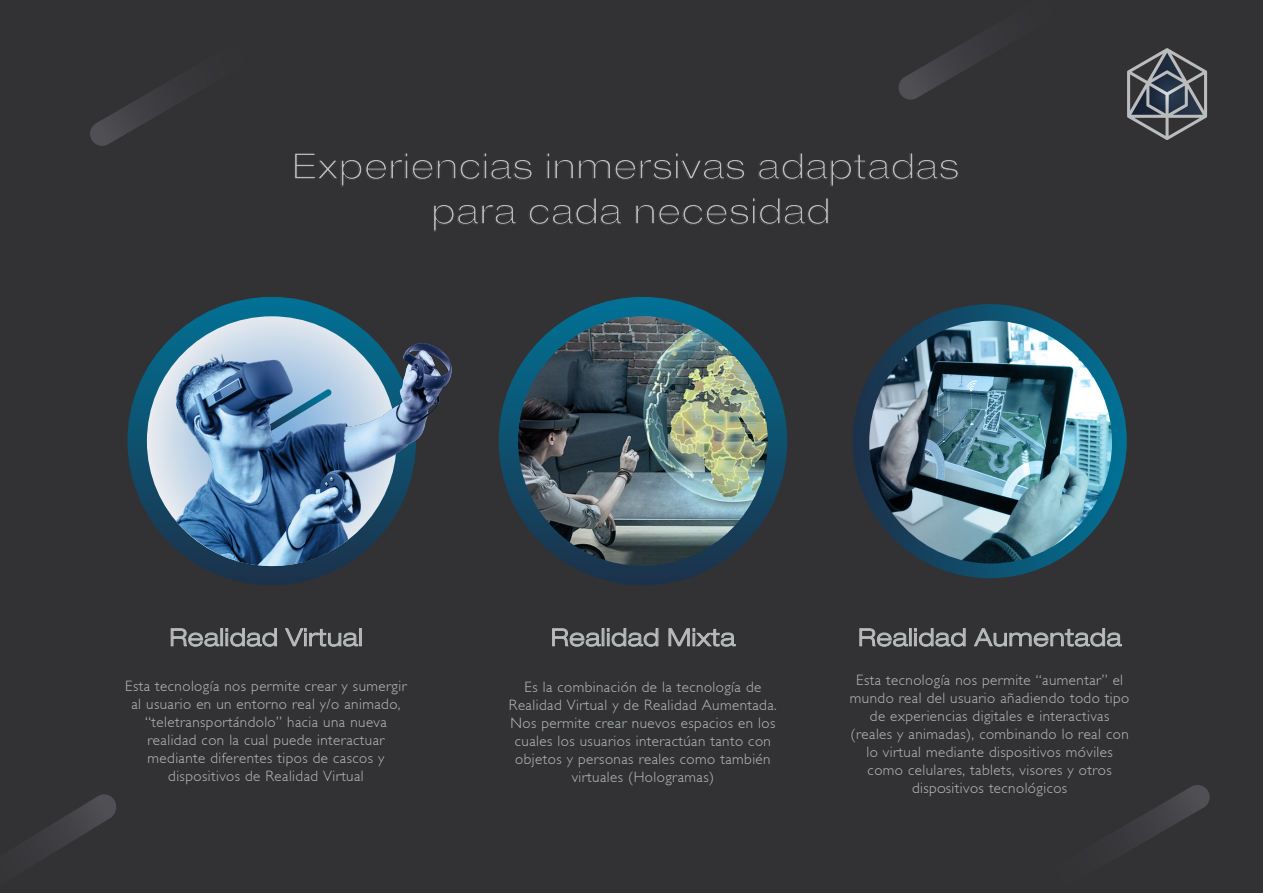
<style>
.page{position:relative;width:1263px;height:893px;background:#323235}
.page>*{position:absolute;margin:0;border:0;box-sizing:border-box;transform-origin:0 0}
.t1{font:300 expanded 36px/45px "Helvetica Neue";letter-spacing:.03em;color:#babcbe;text-align:center}
.t2{font:300 expanded 24px "Helvetica Neue";letter-spacing:.03em;color:#babcbe}
.t3{font:300 15px/18px "Gill Sans";letter-spacing:.03em;color:#babcbe;text-align:center}
</style>
<div class="page">
<svg style="left:853px;top:304px;width:274px;height:274px"></svg>
<img style="left:864px;top:316px;width:251px;height:252px;border-radius:50%">
<svg style="left:937px;top:380px;width:46px;height:83px;background:#5c889b"></svg>
<img style="left:498px;top:297px;width:289px;height:288px">
<svg style="left:127px;top:297px;width:247px;height:288px"></svg>
<img style="left:171px;top:340px;width:281px;height:234px">
<svg style="left:898px;top:43px;width:309px;height:97px"></svg>
<svg style="left:90px;top:89px;width:79px;height:57px"></svg>
<svg style="left:859px;top:628px;width:106px;height:19px"></svg>
<svg style="left:974px;top:628px;width:148px;height:19px"></svg>
<svg style="left:171px;top:628px;width:106px;height:19px"></svg>
<svg style="left:285px;top:628px;width:73px;height:19px"></svg>
<div style="left:359px;top:628px;width:3px;height:18px;border:1px solid #babcbe"></div>
<svg style="left:552px;top:628px;width:106px;height:19px"></svg>
<svg style="left:669px;top:628px;width:67px;height:19px"></svg>
<svg style="left:1132px;top:785px;width:77px;height:57px"></svg>
<svg style="left:38px;top:794px;width:78px;height:60px"></svg>
<h1 class="t1" style="left:292px;top:143px;width:669px">Experiencias inmersivas adaptadas para cada necesidad</h1>
<h2 class="t2" style="left:169px;top:623px;width:195px">Realidad Virtual</h2>
<p class="t3" style="left:125px;top:677px;width:283px">Esta tecnología nos permite crear y sumergir al usuario en un entorno real y/o animado, “teletransportándolo” hacia una nueva realidad con la cual puede interactuar mediante diferentes tipos de cascos y dispositivos de Realidad Virtual</p>
<h2 class="t2" style="left:551px;top:623px;width:186px">Realidad Mixta</h2>
<p class="t3" style="left:509px;top:678px;width:269px">Es la combinación de la tecnología de Realidad Virtual y de Realidad Aumentada.<br>Nos permite crear nuevos espacios en los cuales los usuarios interactúan tanto con objetos y personas reales como también virtuales (Hologramas)</p>
<h2 class="t2" style="left:858px;top:623px;width:265px">Realidad Aumentada</h2>
<p class="t3" style="left:850px;top:671px;width:281px">Esta tecnología nos permite “aumentar” el mundo real del usuario añadiendo todo tipo de experiencias digitales e interactivas (reales y animadas), combinando lo real con lo virtual mediante dispositivos móviles como celulares, tablets, visores y otros dispositivos tecnológicos</p>
</div>
